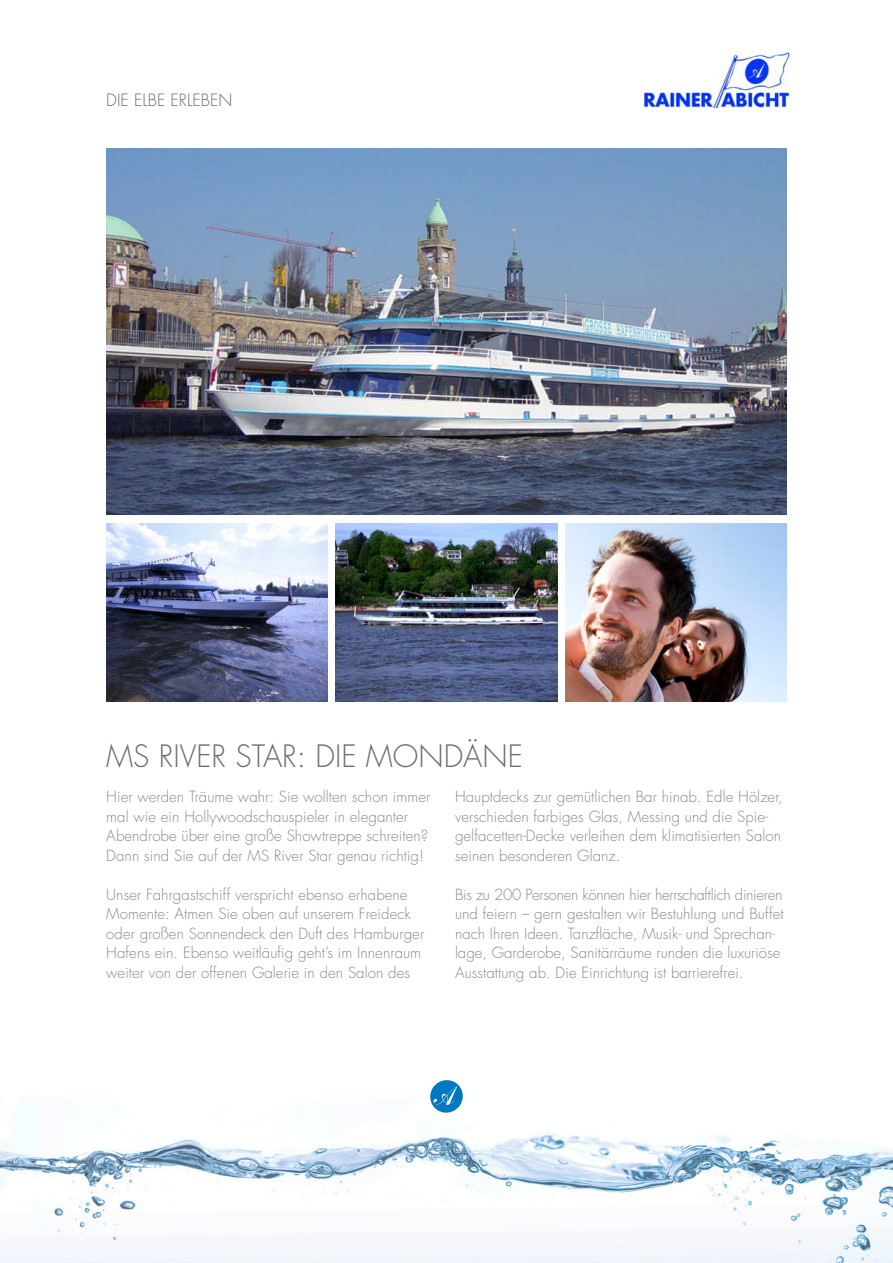
<style>
.page{position:relative;width:893px;height:1263px;background:#fff}
.page>*{position:absolute;margin:0;border:0;box-sizing:border-box;transform-origin:0 0}
.t1{font:300 30px "Futura LT";color:#6c6d70}
.t2{font:300 16.5px "Futura LT";color:#6c6d70}
.t3{font:300 15px/19.5px "Futura LT";letter-spacing:.005em;color:#87898c}
</style>
<div class="page">
<img style="left:642px;top:52px;width:148px;height:55px">
<img style="left:0;top:1097px;width:893px;height:166px">
<img style="left:106px;top:149px;width:681px;height:365px">
<img style="left:336px;top:523px;width:221px;height:179px">
<img style="left:566px;top:523px;width:221px;height:179px">
<img style="left:106px;top:523px;width:221px;height:179px">
<svg style="left:430px;top:1080px;width:33px;height:33px"></svg>
<p class="t2" style="left:106px;top:90px;width:128px">Die Elbe erleben</p>
<h1 class="t1" style="left:106px;top:738px;width:418px">MS River Star: die Mondäne</h1>
<p class="t3" style="left:106px;top:788px;width:325px">Hier werden Träume wahr: Sie wollten schon immer mal wie ein Hollywoodschauspieler in eleganter Abendrobe über eine große Showtreppe schreiten?<br>Dann sind Sie auf der MS River Star genau richtig!</p>
<p class="t3" style="left:106px;top:885px;width:319px">Unser Fahrgastschiff verspricht ebenso erhabene Momente: Atmen Sie oben auf unserem Freideck oder großen Sonnendeck den Duft des Hamburger Hafens ein. Ebenso weitläufig geht’s im I nnenraum weiter von der offenen Galerie in den Salon des</p>
<p class="t3" style="left:455px;top:788px;width:329px">Hauptdecks zur gemütlichen Bar hinab. Edle Hölzer, verschieden farbiges Glas, Messing und die Spie&shy;gelfacetten-Decke verleihen dem klimatisierten Salon seinen besonderen Glanz.</p>
<p class="t3" style="left:455px;top:885px;width:330px">Bis zu 200 Personen können hier herrschaftlich dinieren und feiern – gern gestalten wir Bestuhlung und Buffet nach I hren Ideen. Tanzfläche, Musik- und Sprechan&shy;lage, Garderobe, Sanitärräume runden die luxuriöse Ausstattung ab. Die Einrichtung ist barrierefrei.</p>
</div>
